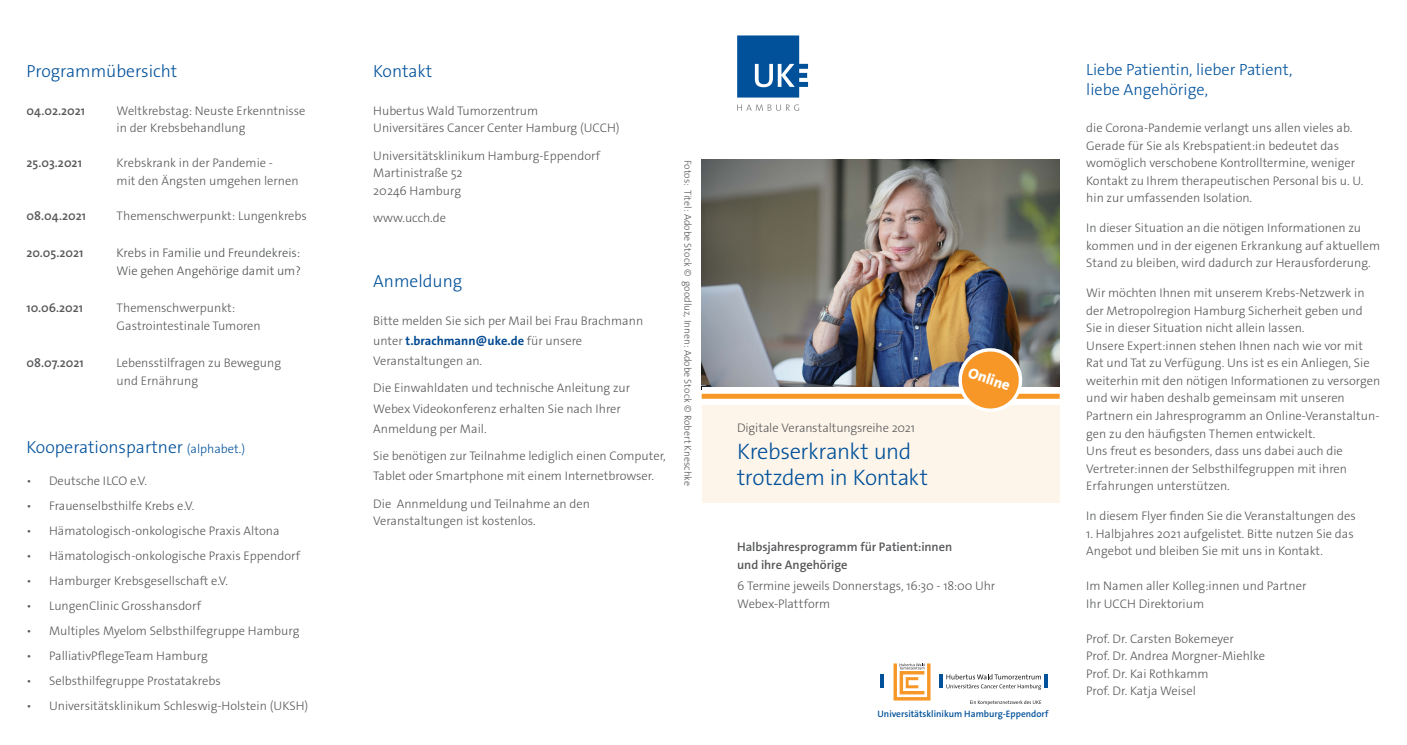
<style>
.page{position:relative;width:1407px;height:745px;background:#fff}
.page>*{position:absolute;margin:0;border:0;box-sizing:border-box;transform-origin:0 0}
.t1{font:300 22.5px/26.2px "The Sans Os F";letter-spacing:-.02em;color:#01519a}
.t2{font:300 17.5px "The Sans Os F";color:#01519a}
.t3{font:300 16.25px/20px "The Sans Os F";color:#01519b}
.t4{font:800 15px "The Sans Os F";color:#fff}
.t5{font:300 12.5px/17.5px "The Sans Os F";color:#57585a}
.t6{font:300 12.5px "The Sans Os F";color:#575756}
.t7{font:600 12.5px/17.5px "The Sans Os F";color:#57585a}
.t8{font:300 12.5px/17.5px "The Sans Os F";color:#4f5252}
.t9{font:300 10px "The Sans Os F";color:#57585a}
.t10{font:600 9.38px "The Sans Os F";color:#01519a}
.s1{font-size:12.5px}
.s2{font-weight:700;color:#004992}
</style>
<div class="page">
<svg style="left:893px;top:663px;width:37px;height:37px"></svg>
<svg style="left:881px;top:674px;width:3px;height:13px"></svg>
<hr style="left:939px;top:674px;width:4px;height:13px;background:#01529a">
<svg style="left:946px;top:674px;width:102px;height:15px"></svg>
<svg style="left:970px;top:700px;width:71px;height:4px"></svg>
<img style="left:702px;top:159px;width:357px;height:228px">
<div style="left:702px;top:393px;width:357px;height:5px;background:#f79727"></div>
<div style="left:702px;top:405px;width:357px;height:97px;background:#fef5ea"></div>
<svg style="left:737px;top:35px;width:71px;height:62px;background:#3171ad"></svg>
<svg style="left:737px;top:104px;width:62px;height:7px"></svg>
<svg style="left:954px;top:343px;width:72px;height:69px"></svg>
<h2 class="t2" style="left:27px;top:60px;width:152px">Programmübersicht</h2>
<p class="t7" style="left:27px;top:102px;width:60px">04.02.2021</p>
<p class="t5" style="left:117px;top:102px;width:190px">Weltkrebstag: Neuste Erkenntnisse in der Krebsbehandlung</p>
<p class="t7" style="left:27px;top:154px;width:57px">25.03.2021</p>
<p class="t5" style="left:117px;top:154px;width:184px">Krebskrank in der Pandemie -<br>mit den Ängsten umgehen lernen</p>
<p class="t7" style="left:27px;top:207px;width:61px">08.04.2021</p>
<p class="t5" style="left:117px;top:207px;width:192px">Themenschwerpunkt: Lungenkrebs</p>
<p class="t7" style="left:27px;top:244px;width:58px">20.05.2021</p>
<p class="t8" style="left:117px;top:244px;width:186px">Krebs in Familie und Freundekreis:<br>Wie gehen Angehörige damit um?</p>
<p class="t7" style="left:27px;top:299px;width:58px">10.06.2021</p>
<p class="t5" style="left:117px;top:299px;width:146px">Themenschwerpunkt:<br>Gastrointestinale Tumoren</p>
<p class="t7" style="left:27px;top:354px;width:59px">08.07.2021</p>
<p class="t5" style="left:117px;top:354px;width:166px">Lebensstilfragen zu Bewegung und Ernährung</p>
<h2 class="t2" style="left:27px;top:435px;width:220px">Kooperationspartner <span class="s1">(alphabet.)</span></h2>
<p class="t6" style="left:27px;top:472px;width:122px">• Deutsche ILCO e.V.</p>
<p class="t6" style="left:27px;top:497px;width:169px">• Frauenselbsthilfe Krebs e.V.</p>
<p class="t6" style="left:27px;top:522px;width:254px">• Hämatologisch-onkologische Praxis Altona</p>
<p class="t6" style="left:27px;top:547px;width:275px">• Hämatologisch-onkologische Praxis Eppendorf</p>
<p class="t6" style="left:27px;top:572px;width:203px">• Hamburger Krebsgesellschaft e.V.</p>
<p class="t6" style="left:27px;top:597px;width:176px">• LungenClinic Grosshansdorf</p>
<p class="t6" style="left:27px;top:622px;width:274px">• Multiples Myelom Selbsthilfegruppe Hamburg</p>
<p class="t6" style="left:27px;top:647px;width:183px">• PalliativPflegeTeam Hamburg</p>
<p class="t6" style="left:27px;top:672px;width:196px">• Selbsthilfegruppe Prostatakrebs</p>
<p class="t6" style="left:27px;top:697px;width:283px">• Universitätsklinikum Schleswig-Holstein (UKSH)</p>
<h2 class="t2" style="left:373px;top:60px;width:60px">Kontakt</h2>
<p class="t5" style="left:373px;top:102px;width:248px">Hubertus Wald Tumorzentrum<br>Universitäres Cancer Center Hamburg (UCCH)</p>
<p class="t5" style="left:373px;top:147px;width:228px">Universitätsklinikum Hamburg-Eppendorf<br>Martinistraße 52<br>20246 Hamburg</p>
<p class="t5" style="left:373px;top:209px;width:74px">www.ucch.de</p>
<h2 class="t2" style="left:373px;top:270px;width:90px">Anmeldung</h2>
<p class="t5" style="left:373px;top:310px;width:271px;line-height:20px">Bitte melden Sie sich per Mail bei Frau Brachmann unter <span class="s2">t.brachmann@uke.de</span> für unsere<br>Veranstaltungen an.</p>
<p class="t5" style="left:373px;top:378px;width:258px;line-height:20px">Die Einwahldaten und technische Anleitung zur<br>Webex Videokonferenz erhalten Sie nach Ihrer<br>Anmeldung per Mail.</p>
<p class="t5" style="left:373px;top:445px;width:294px;line-height:20px">Sie benötigen zur Teilnahme lediglich einen Computer,<br>Tablet oder Smartphone mit einem Internetbrowser.</p>
<p class="t5" style="left:373px;top:494px;width:218px">Die Annmeldung und Teilnahme an den<br>Veranstaltungen ist kostenlos.</p>
<p class="t9" style="left:694px;top:159px;width:327px;rotate:90deg">Fotos: Titel: Adobe Stock © goodluz, Innen: Adobe Stock © Robert Kneschke</p>
<p class="t5" style="left:737px;top:419px;width:179px">Digitale Veranstaltungsreihe 2021</p>
<h1 class="t1" style="left:737px;top:437px;width:192px">Krebserkrankt und trotzdem in Kontakt</h1>
<p class="t4" style="left:971px;top:363px;width:45px;rotate:18deg">Online</p>
<p class="t7" style="left:737px;top:538px;width:217px">Halbsjahresprogramm für Patient:innen und ihre Angehörige</p>
<p class="t5" style="left:737px;top:577px;width:259px">6 Termine jeweils Donnerstags, 16:30 - 18:00 Uhr<br>Webex-Plattform</p>
<p class="t10" style="left:877px;top:707px;width:172px">Universitätsklinikum Hamburg-Eppendorf</p>
<h3 class="t3" style="left:1086px;top:59px;width:208px">Liebe Patientin, lieber Patient, liebe Angehörige,</h3>
<p class="t5" style="left:1086px;top:119px;width:279px">die Corona-Pandemie verlangt uns allen vieles ab.<br>Gerade für Sie als Krebspatient:in bedeutet das womöglich verschobene Kontrolltermine, weniger Kontakt zu Ihrem therapeutischen Personal bis u. U. hin zur umfassenden Isolation.</p>
<p class="t5" style="left:1086px;top:219px;width:295px">In dieser Situation an die nötigen Informationen zu kommen und in der eigenen Erkrankung auf aktuellem<br>Stand zu bleiben, wird dadurch zur Herausforderung.</p>
<p class="t5" style="left:1086px;top:284px;width:296px">Wir möchten Ihnen mit unserem Krebs-Netzwerk in der Metropolregion Hamburg Sicherheit geben und Sie in dieser Situation nicht allein lassen.<br>Unsere Expert:innen stehen Ihnen nach wie vor mit Rat und Tat zu Verfügung. Uns ist es ein Anliegen, Sie weiterhin mit den nötigen Informationen zu versorgen und wir haben deshalb gemeinsam mit unseren Partnern ein Jahresprogramm an Online-Veranstaltun&shy;gen zu den häufigsten Themen entwickelt.<br>Uns freut es besonders, dass uns dabei auch die Vertreter:innen der Selbsthilfegruppen mit ihren Erfahrungen unterstützen.</p>
<p class="t5" style="left:1086px;top:507px;width:271px">In diesem Flyer finden Sie die Veranstaltungen des</p>
<p class="t5" style="left:1086px;top:524px;width:269px">1. Halbjahres 2021 aufgelistet. Bitte nutzen Sie das<br>Angebot und bleiben Sie mit uns in Kontakt.</p>
<p class="t5" style="left:1086px;top:577px;width:222px">Im Namen aller Kolleg:innen und Partner<br>Ihr UCCH Direktorium</p>
<p class="t5" style="left:1086px;top:629px;width:180px">Prof. Dr. Carsten Bokemeyer<br>Prof. Dr. Andrea Morgner-Miehlke<br>Prof. Dr. Kai Rothkamm<br>Prof. Dr. Katja Weisel</p>
</div>
